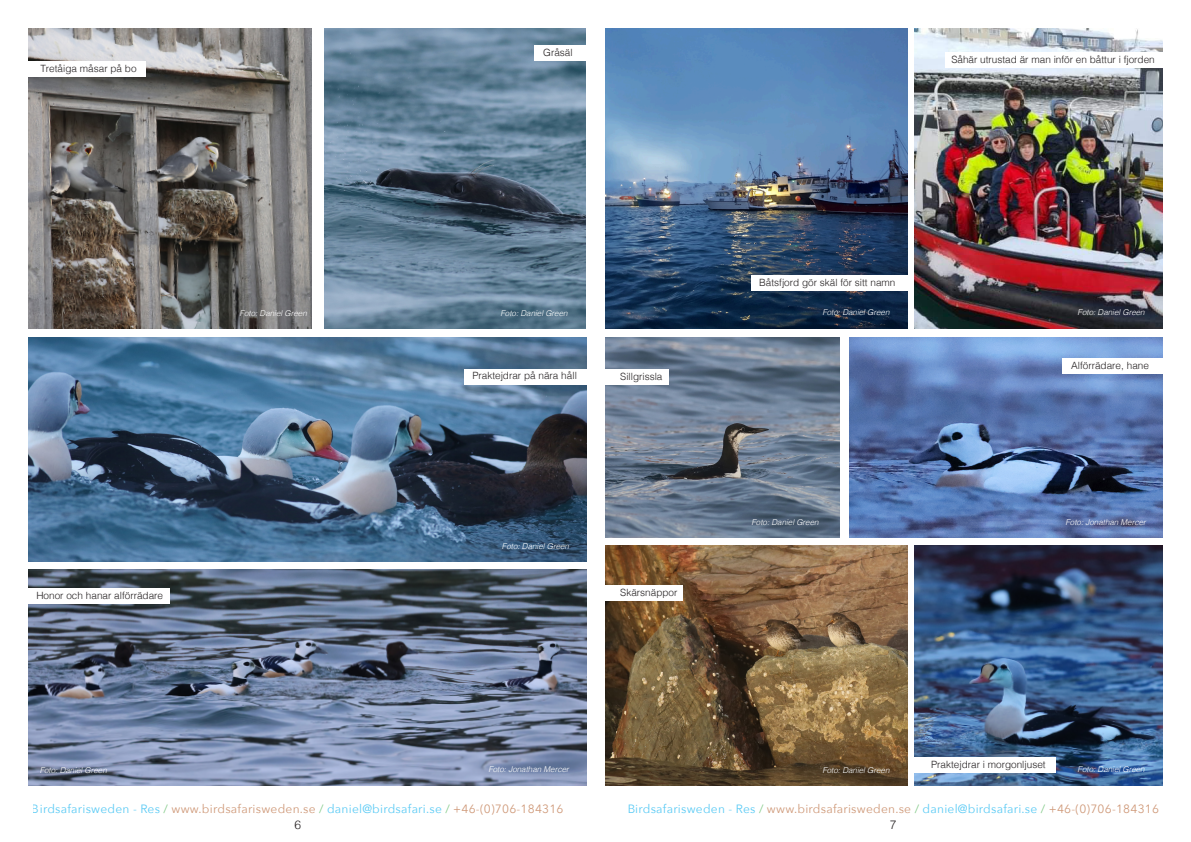
<style>
.page{position:relative;width:1191px;height:842px;background:#fff}
.page>*{position:absolute;margin:0;border:0;box-sizing:border-box;transform-origin:0 0}
.t1{font:12px "Avenir Next";letter-spacing:.02em;color:#00aeef}
.t2{font:300 12px "Helvetica";color:#231f20}
.t3{font:300 10px "Helvetica";color:#231f20}
.t4{font:italic 300 8px "Helvetica";color:#fff}
.s1{color:#40ae49}
.s2{color:#b56230}
</style>
<div class="page">
<img style="left:28px;top:337px;width:559px;height:224px">
<img style="left:28px;top:570px;width:559px;height:215px">
<img style="left:325px;top:28px;width:260px;height:300px">
<img style="left:28px;top:28px;width:284px;height:300px">
<img style="left:605px;top:337px;width:234px;height:200px">
<div style="left:464px;top:369px;width:205px;height:16px;background:#fff"></div>
<div style="left:534px;top:45px;width:67px;height:16px;background:#fff"></div>
<div style="left:13px;top:588px;width:157px;height:16px;background:#fff"></div>
<div style="left:26px;top:61px;width:120px;height:16px;background:#fff"></div>
<img style="left:605px;top:546px;width:302px;height:239px">
<img style="left:605px;top:28px;width:302px;height:300px">
<img style="left:914px;top:28px;width:248px;height:300px">
<img style="left:849px;top:337px;width:313px;height:200px">
<img style="left:914px;top:546px;width:248px;height:239px">
<div style="left:591px;top:585px;width:91px;height:16px;background:#fff"></div>
<div style="left:910px;top:757px;width:145px;height:16px;background:#fff"></div>
<div style="left:1062px;top:358px;width:129px;height:16px;background:#fff"></div>
<div style="left:750px;top:275px;width:157px;height:16px;background:#fff"></div>
<div style="left:945px;top:52px;width:224px;height:16px;background:#fff"></div>
<p class="t3" style="left:40px;top:60px;width:98px">Tretåiga måsar på bo</p>
<p class="t3" style="left:543px;top:44px;width:31px">Gråsäl</p>
<p class="t3" style="left:951px;top:51px;width:205px">Såhär utrustad är man inför en båttur i fjorden</p>
<p class="t3" style="left:36px;top:586px;width:128px">Honor och hanar alförrädare</p>
<p class="t4" style="left:240px;top:306px;width:69px">Foto: Daniel Green</p>
<p class="t4" style="left:500px;top:306px;width:69px">Foto: Daniel Green</p>
<p class="t3" style="left:472px;top:367px;width:106px">Praktejdrar på nära håll</p>
<p class="t3" style="left:620px;top:368px;width:44px">Sillgrissla</p>
<p class="t4" style="left:502px;top:539px;width:69px">Foto: Daniel Green</p>
<p class="t3" style="left:620px;top:584px;width:59px">Skärsnäppor</p>
<p class="t3" style="left:759px;top:274px;width:138px">Båtsfjord gör skäl för sitt namn</p>
<p class="t4" style="left:822px;top:305px;width:69px">Foto: Daniel Green</p>
<p class="t4" style="left:1077px;top:305px;width:69px">Foto: Daniel Green</p>
<p class="t4" style="left:751px;top:515px;width:69px">Foto: Daniel Green</p>
<p class="t3" style="left:1071px;top:356px;width:79px">Alförrädare, hane</p>
<p class="t4" style="left:1065px;top:515px;width:82px">Foto: Jonathan Mercer</p>
<p class="t4" style="left:40px;top:763px;width:69px">Foto: Daniel Green</p>
<p class="t3" style="left:931px;top:756px;width:116px">Praktejdrar i morgonljuset</p>
<p class="t4" style="left:488px;top:763px;width:82px">Foto: Jonathan Mercer</p>
<p class="t4" style="left:822px;top:763px;width:69px">Foto: Daniel Green</p>
<p class="t4" style="left:1077px;top:763px;width:69px">Foto: Daniel Green</p>
<p class="t1" style="left:32px;top:798px;width:533px">Birdsafarisweden - Res <span class="s1">/</span> <span class="s2">www.birdsafarisweden.se</span> <span class="s1">/</span> daniel@birdsafari.se <span class="s1">/</span> <span class="s2">+46-(0)706-184316</span></p>
<p class="t1" style="left:627px;top:798px;width:533px">Birdsafarisweden - Res <span class="s1">/</span> <span class="s2">www.birdsafarisweden.se</span> <span class="s1">/</span> daniel@birdsafari.se <span class="s1">/</span> <span class="s2">+46-(0)706-184316</span></p>
<p class="t2" style="left:294px;top:815px;width:8px">6</p>
<p class="t2" style="left:890px;top:815px;width:8px">7</p>
</div>
